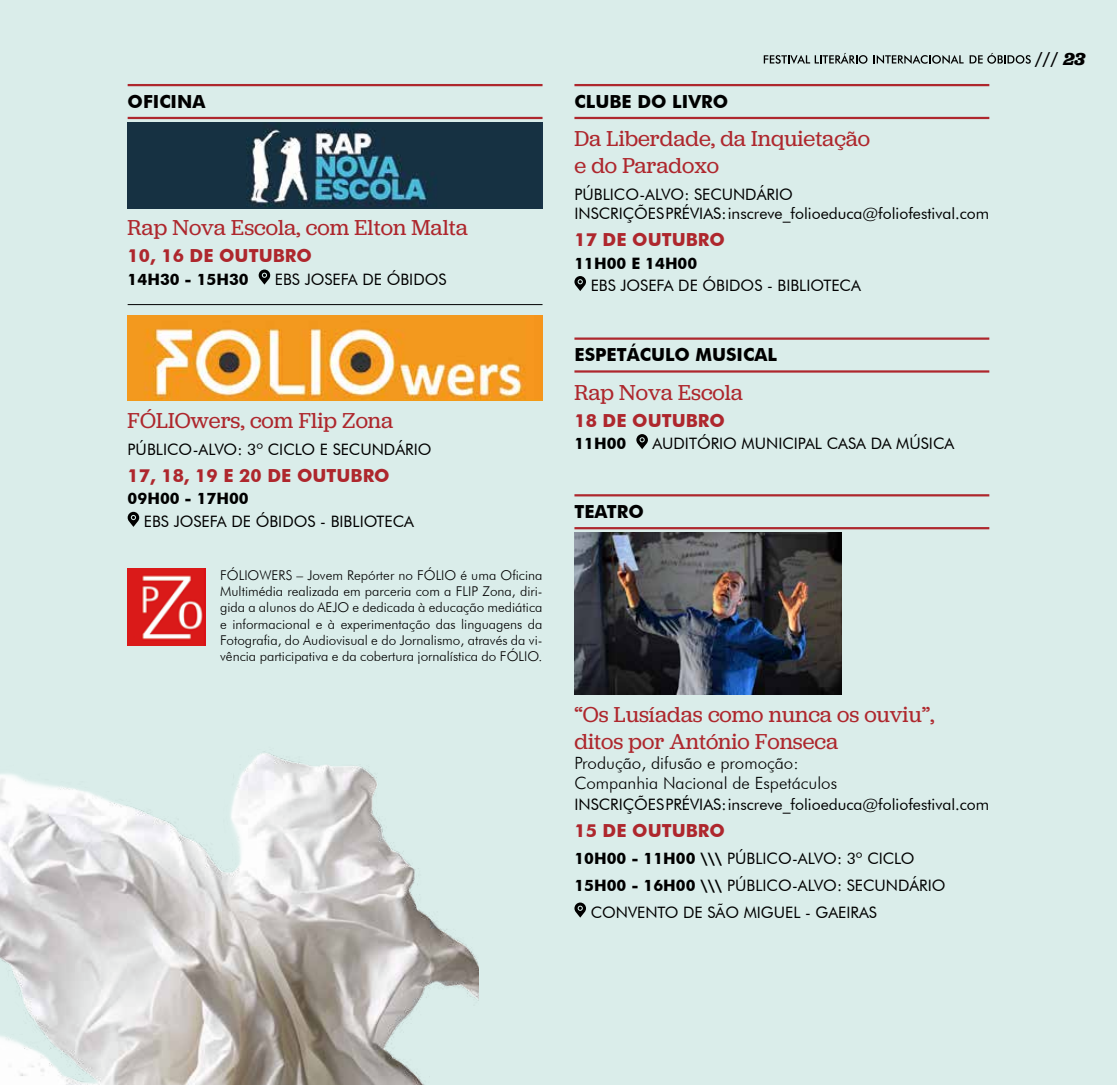
<style>
.page{position:relative;width:1117px;height:1085px;background:#fff}
.page>*{position:absolute;margin:0;border:0;box-sizing:border-box;transform-origin:0 0}
.t1{font:22.5px/27px "Jubilat";color:#ae272d}
.t2{font:700 18px "Futura BT";color:#ae272d}
.t3{font:700 18px "Futura BT";color:#000}
.t4{font:500 18px "Futura BT";color:#000}
.t5{font:300 16.88px/20.2px "Futura BT";color:#000}
.t6{font:15.75px/18.9px "Futura BT";color:#000}
.t7{font:700 15.75px "Futura BT";color:#000}
.t8{font:300 13.5px/16.2px "Futura BT";color:#000;text-align:justify}
.s1{font-weight:700}
.s2{font-family:"Jubilat";font-weight:700;font-style:italic}
</style>
<div class="page">
<div style="left:0;top:0;width:1116px;height:1084px;background:#daedea"></div>
<svg style="left:763px;top:53px;width:104px;height:11px"></svg>
<svg style="left:873px;top:55px;width:90px;height:9px"></svg>
<svg style="left:969px;top:53px;width:61px;height:11px"></svg>
<hr style="left:128px;top:84px;width:414px;height:2px;background:#ae272d">
<hr style="left:128px;top:117px;width:414px;height:2px;background:#ae272d">
<img style="left:128px;top:123px;width:414px;height:85px">
<svg style="left:258px;top:269px;width:12px;height:15px"></svg>
<hr style="left:128px;top:304px;width:414px;height:1px;background:#000">
<img style="left:128px;top:315px;width:414px;height:86px">
<svg style="left:128px;top:511px;width:11px;height:16px"></svg>
<hr style="left:574px;top:84px;width:415px;height:2px;background:#ae272d">
<hr style="left:574px;top:117px;width:415px;height:2px;background:#ae272d">
<svg style="left:574px;top:276px;width:12px;height:15px"></svg>
<hr style="left:574px;top:337px;width:415px;height:3px;background:#ae272d">
<hr style="left:574px;top:370px;width:415px;height:2px;background:#ae272d">
<svg style="left:636px;top:434px;width:11px;height:15px"></svg>
<hr style="left:574px;top:494px;width:415px;height:2px;background:#ae272d">
<hr style="left:574px;top:527px;width:415px;height:2px;background:#ae272d">
<img style="left:574px;top:533px;width:267px;height:161px">
<svg style="left:574px;top:902px;width:12px;height:15px"></svg>
<img style="left:128px;top:568px;width:77px;height:77px">
<img style="left:0;top:751px;width:478px;height:333px">
<p class="t3" style="left:128px;top:90px;width:79px">OFICINA</p>
<h1 class="t1" style="left:128px;top:213px;width:342px">Rap Nova Escola, com Elton Malta</h1>
<p class="t2" style="left:128px;top:245px;width:186px">10, 16 DE OUTUBRO</p>
<p class="t7" style="left:128px;top:269px;width:123px">14H30 - 15H30</p>
<p class="t6" style="left:275px;top:269px;width:173px">EBS JOSEFA DE ÓBIDOS</p>
<h1 class="t1" style="left:128px;top:406px;width:267px">FÓLIOwers, com Flip Zona</h1>
<p class="t6" style="left:128px;top:439px;width:305px">PÚBLICO-ALVO: 3º CICLO E SECUNDÁRIO</p>
<p class="t2" style="left:128px;top:464px;width:263px">17, 18, 19 E 20 DE OUTUBRO</p>
<p class="t7" style="left:128px;top:489px;width:123px">09H00 - 17H00</p>
<p class="t6" style="left:144px;top:511px;width:272px">EBS JOSEFA DE ÓBIDOS - BIBLIOTECA</p>
<p class="t8" style="left:220px;top:566px;width:324px">FÓLIOWERS – Jovem Repórter no FÓLIO é uma Oficina Multimédia realizada em parceria com a FLIP Zona, diri&shy;gida a alunos do AEJO e dedicada à educação mediática e informacional e à experimentação das linguagens da Fotografia, do Audiovisual e do Jornalismo, através da vi&shy;vência participativa e da cobertura jornalística do FÓLIO.</p>
<p class="t3" style="left:574px;top:90px;width:155px">CLUBE DO LIVRO</p>
<h1 class="t1" style="left:574px;top:124px;width:297px">Da Liberdade, da Inquietação e do Paradoxo</h1>
<p class="t6" style="left:574px;top:185px;width:416px">PÚBLICO-ALVO: SECUNDÁRIO<br>INSCRIÇÕES PRÉVIAS: inscreve_folioeduca@foliofestival.com</p>
<p class="t2" style="left:574px;top:229px;width:152px">17 DE OUTUBRO</p>
<p class="t7" style="left:574px;top:253px;width:124px">11H00 E 14H00</p>
<p class="t6" style="left:590px;top:276px;width:272px">EBS JOSEFA DE ÓBIDOS - BIBLIOTECA</p>
<p class="t3" style="left:574px;top:344px;width:204px">ESPETÁCULO MUSICAL</p>
<h1 class="t1" style="left:574px;top:378px;width:170px">Rap Nova Escola</h1>
<p class="t2" style="left:574px;top:409px;width:152px">18 DE OUTUBRO</p>
<p class="t7" style="left:574px;top:434px;width:54px">11H00</p>
<p class="t6" style="left:652px;top:434px;width:303px">AUDITÓRIO MUNICIPAL CASA DA MÚSICA</p>
<p class="t3" style="left:574px;top:500px;width:71px">TEATRO</p>
<h1 class="t1" style="left:574px;top:700px;width:361px">“Os Lusíadas como nunca os ouviu”, ditos por António Fonseca</h1>
<p class="t5" style="left:574px;top:752px;width:264px">Produção, difusão e promoção:<br>Companhia Nacional de Espetáculos</p>
<p class="t6" style="left:574px;top:794px;width:416px">INSCRIÇÕES PRÉVIAS: inscreve_folioeduca@foliofestival.com</p>
<p class="t2" style="left:574px;top:819px;width:152px">15 DE OUTUBRO</p>
<p class="t6" style="left:574px;top:848px;width:341px"><span class="s1">10H00 - 11H00 \\\</span> PÚBLICO-ALVO: 3º CICLO</p>
<p class="t6" style="left:574px;top:875px;width:372px"><span class="s1">15H00 - 16H00 \\\</span> PÚBLICO-ALVO: SECUNDÁRIO</p>
<p class="t6" style="left:590px;top:902px;width:288px">CONVENTO DE SÃO MIGUEL - GAEIRAS</p>
<p class="t4" style="left:1034px;top:47px;width:52px">/// <span class="s2">23</span></p>
</div>
